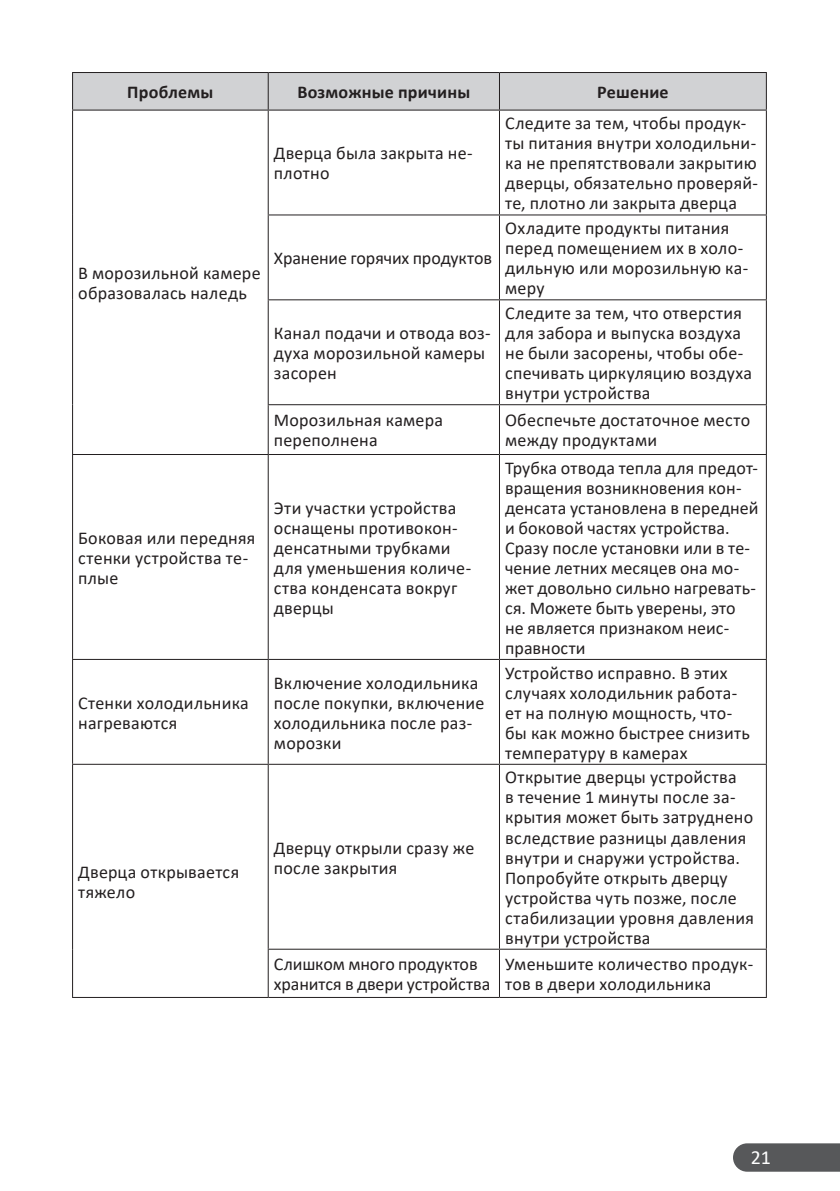
<style>
.page{position:relative;width:840px;height:1191px;background:#fff}
.page>*{position:absolute;margin:0;border:0;box-sizing:border-box;transform-origin:0 0}
.t1{font:20px "Calibri";color:#fff}
.Табличный__текст__влево{font:18px/20px "Calibri";letter-spacing:.015em;color:#231f20}
.Табличный__текст__влево-2{font:18px/20px "Calibri";letter-spacing:-.005em;color:#231f20}
.Табличный__заголовки{font:700 18px "Calibri";letter-spacing:.01em;color:#231f20}
</style>
<div class="page">
<div style="left:733px;top:1143px;width:106px;height:28px;background:#57585a"></div>
<div style="left:73px;top:73px;width:692px;height:37px;background:#d1d2d4"></div>
<hr style="left:267px;top:73px;width:1px;height:37px;background:#231f20">
<hr style="left:498px;top:73px;width:1px;height:37px;background:#231f20">
<hr style="left:267px;top:455px;width:1px;height:204px;background:#231f20">
<hr style="left:498px;top:455px;width:1px;height:204px;background:#231f20">
<hr style="left:72px;top:659px;width:196px;height:1px;background:#231f20">
<hr style="left:268px;top:659px;width:231px;height:1px;background:#231f20">
<hr style="left:267px;top:660px;width:1px;height:104px;background:#231f20">
<hr style="left:499px;top:659px;width:267px;height:1px;background:#231f20">
<hr style="left:498px;top:660px;width:1px;height:104px;background:#231f20">
<hr style="left:72px;top:72px;width:196px;height:1px;background:#231f20">
<hr style="left:72px;top:73px;width:1px;height:37px;background:#231f20">
<hr style="left:268px;top:72px;width:231px;height:1px;background:#231f20">
<hr style="left:499px;top:72px;width:267px;height:1px;background:#231f20">
<hr style="left:765px;top:73px;width:1px;height:37px;background:#231f20">
<hr style="left:72px;top:110px;width:196px;height:1px;background:#231f20">
<hr style="left:268px;top:110px;width:231px;height:1px;background:#231f20">
<hr style="left:499px;top:110px;width:267px;height:1px;background:#231f20">
<hr style="left:72px;top:764px;width:196px;height:1px;background:#231f20">
<hr style="left:268px;top:764px;width:231px;height:1px;background:#231f20">
<hr style="left:267px;top:765px;width:1px;height:183px;background:#231f20">
<hr style="left:499px;top:764px;width:267px;height:1px;background:#231f20">
<hr style="left:498px;top:765px;width:1px;height:183px;background:#231f20">
<hr style="left:72px;top:454px;width:196px;height:1px;background:#231f20">
<hr style="left:268px;top:454px;width:231px;height:1px;background:#231f20">
<hr style="left:499px;top:454px;width:267px;height:1px;background:#231f20">
<hr style="left:267px;top:948px;width:232px;height:1px;background:#231f20">
<hr style="left:267px;top:949px;width:1px;height:48px;background:#231f20">
<hr style="left:499px;top:948px;width:267px;height:1px;background:#231f20">
<hr style="left:498px;top:949px;width:1px;height:48px;background:#231f20">
<hr style="left:72px;top:997px;width:196px;height:1px;background:#231f20">
<hr style="left:268px;top:997px;width:231px;height:1px;background:#231f20">
<hr style="left:499px;top:997px;width:267px;height:1px;background:#231f20">
<hr style="left:72px;top:111px;width:1px;height:104px;background:#231f20">
<hr style="left:765px;top:111px;width:1px;height:103px;background:#231f20">
<hr style="left:72px;top:215px;width:1px;height:85px;background:#231f20">
<hr style="left:765px;top:215px;width:1px;height:84px;background:#231f20">
<hr style="left:72px;top:300px;width:1px;height:105px;background:#231f20">
<hr style="left:765px;top:300px;width:1px;height:104px;background:#231f20">
<hr style="left:72px;top:405px;width:1px;height:49px;background:#231f20">
<hr style="left:765px;top:405px;width:1px;height:49px;background:#231f20">
<hr style="left:72px;top:455px;width:1px;height:204px;background:#231f20">
<hr style="left:765px;top:455px;width:1px;height:204px;background:#231f20">
<hr style="left:72px;top:660px;width:1px;height:104px;background:#231f20">
<hr style="left:765px;top:660px;width:1px;height:104px;background:#231f20">
<hr style="left:72px;top:765px;width:1px;height:184px;background:#231f20">
<hr style="left:765px;top:765px;width:1px;height:183px;background:#231f20">
<hr style="left:72px;top:949px;width:1px;height:48px;background:#231f20">
<hr style="left:765px;top:949px;width:1px;height:48px;background:#231f20">
<hr style="left:267px;top:111px;width:1px;height:103px;background:#231f20">
<hr style="left:498px;top:111px;width:1px;height:103px;background:#231f20">
<hr style="left:267px;top:214px;width:232px;height:1px;background:#231f20">
<hr style="left:267px;top:215px;width:1px;height:84px;background:#231f20">
<hr style="left:499px;top:214px;width:267px;height:1px;background:#231f20">
<hr style="left:498px;top:215px;width:1px;height:84px;background:#231f20">
<hr style="left:267px;top:299px;width:232px;height:1px;background:#231f20">
<hr style="left:267px;top:300px;width:1px;height:104px;background:#231f20">
<hr style="left:499px;top:299px;width:267px;height:1px;background:#231f20">
<hr style="left:498px;top:300px;width:1px;height:104px;background:#231f20">
<hr style="left:267px;top:404px;width:232px;height:1px;background:#231f20">
<hr style="left:267px;top:405px;width:1px;height:49px;background:#231f20">
<hr style="left:499px;top:404px;width:267px;height:1px;background:#231f20">
<hr style="left:498px;top:405px;width:1px;height:49px;background:#231f20">
<p class="Табличный__заголовки" style="left:127px;top:79px;width:88px">Проблемы</p>
<p class="Табличный__заголовки" style="left:297px;top:79px;width:174px">Возможные причины</p>
<p class="Табличный__заголовки" style="left:596px;top:79px;width:73px">Решение</p>
<p class="Табличный__текст__влево" style="left:78px;top:263px;width:184px">В морозильной камере</p>
<p class="Табличный__текст__влево" style="left:78px;top:283px;width:170px">образовалась наледь</p>
<p class="Табличный__текст__влево" style="left:78px;top:527px;width:178px">Боковая или передняя стенки устройства те&shy;плые</p>
<p class="Табличный__текст__влево" style="left:78px;top:692px;width:172px">Стенки холодильника нагреваются</p>
<p class="Табличный__текст__влево" style="left:78px;top:861px;width:162px">Дверца открывается тяжело</p>
<p class="Табличный__текст__влево" style="left:274px;top:143px;width:200px">Дверца была закрыта не&shy;плотно</p>
<p class="Табличный__текст__влево-2" style="left:274px;top:248px;width:220px">Хранение горячих продуктов</p>
<p class="Табличный__текст__влево" style="left:274px;top:322px;width:218px">Канал подачи и отвода воз&shy;духа морозильной камеры засорен</p>
<p class="Табличный__текст__влево" style="left:274px;top:410px;width:170px">Морозильная камера</p>
<p class="Табличный__текст__влево" style="left:274px;top:430px;width:105px">переполнена</p>
<p class="Табличный__текст__влево" style="left:274px;top:497px;width:199px">Эти участки устройства оснащены противокон&shy;денсатными трубками для уменьшения количе&shy;ства конденсата вокруг дверцы</p>
<p class="Табличный__текст__влево" style="left:505px;top:113px;width:254px">Следите за тем, чтобы продук&shy;ты питания внутри холодильни&shy;ка не препятствовали закрытию дверцы, обязательно проверяй&shy;те, плотно ли закрыта дверца</p>
<p class="Табличный__текст__влево" style="left:505px;top:218px;width:244px">Охладите продукты питания перед помещением их в холо&shy;дильную или морозильную ка&shy;меру</p>
<p class="Табличный__текст__влево" style="left:505px;top:302px;width:248px">Следите за тем, что отверстия для забора и выпуска воздуха не были засорены, чтобы обе&shy;спечивать циркуляцию воздуха внутри устройства</p>
<p class="Табличный__текст__влево" style="left:505px;top:410px;width:246px">Обеспечьте достаточное место между продуктами</p>
<p class="Табличный__текст__влево" style="left:505px;top:457px;width:255px">Трубка отвода тепла для предот&shy;вращения возникновения кон&shy;денсата установлена в передней и боковой частях устройства.<br>Сразу после установки или в те&shy;чение летних месяцев она мо&shy;жет довольно сильно нагревать&shy;ся. Можете быть уверены, это не является признаком неис&shy;правности</p>
<p class="Табличный__текст__влево" style="left:274px;top:672px;width:212px">Включение холодильника после покупки, включение холодильника после раз&shy;морозки</p>
<p class="Табличный__текст__влево" style="left:505px;top:662px;width:246px">Устройство исправно. В этих случаях холодильник работа&shy;ет на полную мощность, что&shy;бы как можно быстрее снизить температуру в камерах</p>
<p class="Табличный__текст__влево" style="left:274px;top:837px;width:202px">Дверцу открыли сразу же после закрытия</p>
<p class="Табличный__текст__влево" style="left:505px;top:767px;width:250px">Открытие дверцы устройства<br>в течение 1 минуты после за&shy;крытия может быть затруднено вследствие разницы давления внутри и снаружи устройства.<br>Попробуйте открыть дверцу устройства чуть позже, после стабилизации уровня давления внутри устройства</p>
<p class="Табличный__текст__влево-2" style="left:274px;top:953px;width:218px">Слишком много продуктов хранится в двери устройства</p>
<p class="Табличный__текст__влево" style="left:505px;top:953px;width:249px">Уменьшите количество продук&shy;тов в двери холодильника</p>
<p class="t1" style="left:750px;top:1143px;width:21px">21</p>
</div>
